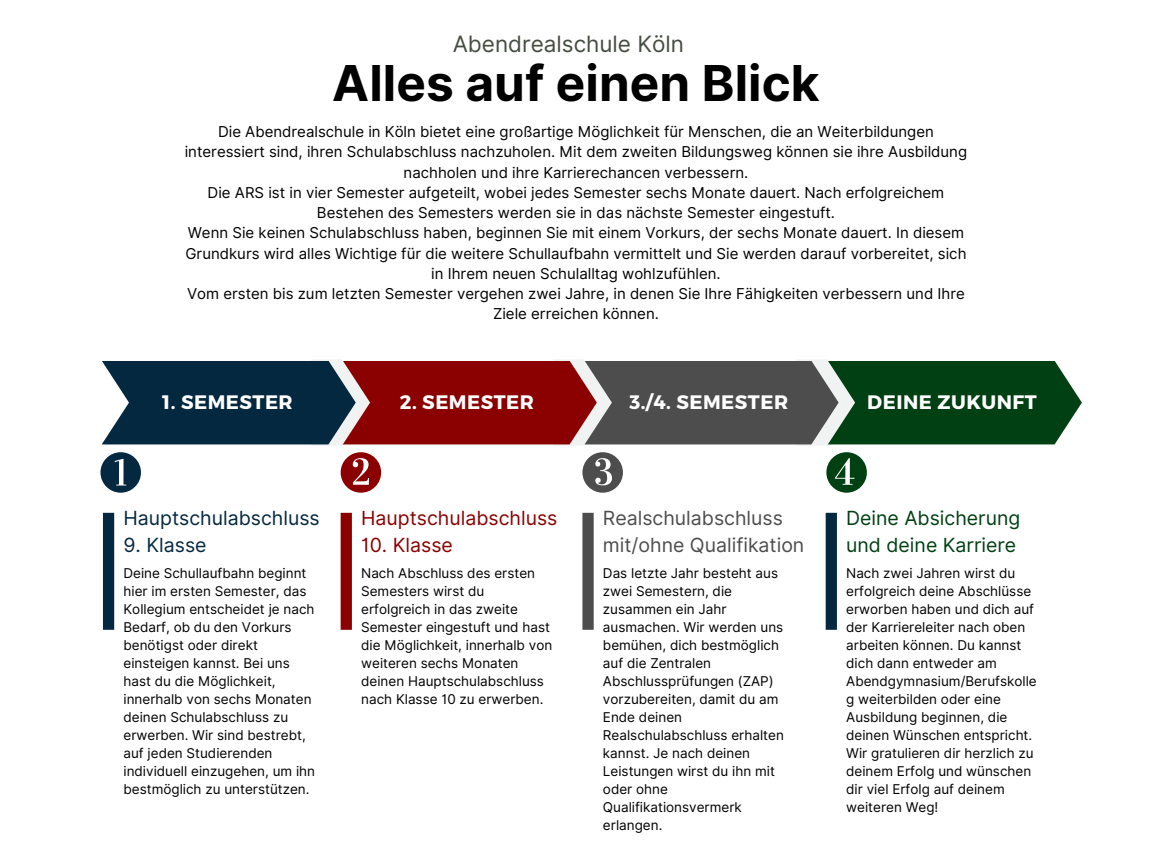
<style>
.page{position:relative;width:1152px;height:864px;background:#fff}
.page>*{position:absolute;margin:0;border:0;box-sizing:border-box;transform-origin:0 0}
.t1{font:700 49.5px "Inter";color:#000}
.t2{font:22.5px "Inter";color:#454d40}
.t3{font:700 19.5px "Montserrat";letter-spacing:.025em;color:#fff}
.t4{font:19.5px/27px "Inter";color:#4d4d4d}
.t5{font:19.5px/27px "Inter";color:#004012}
.t6{font:19.5px "Inter";color:#8b0000}
.t7{font:19.5px "Inter";color:#032840}
.t8{font:15px/20.2px "Inter";color:#000;text-align:center}
.t9{font:13.5px/18px "Inter";color:#000}
</style>
<div class="page">
<svg style="left:101px;top:360px;width:981px;height:86px;background:#4a423d"></svg>
<div style="left:103px;top:513px;width:11px;height:117px;background:#032840"></div>
<div style="left:341px;top:513px;width:11px;height:117px;background:#8b0000"></div>
<div style="left:582px;top:513px;width:12px;height:117px;background:#4d4d4d"></div>
<div style="left:826px;top:513px;width:11px;height:117px;background:#032840"></div>
<svg style="left:100px;top:452px;width:41px;height:41px"></svg>
<svg style="left:341px;top:452px;width:40px;height:41px"></svg>
<svg style="left:582px;top:452px;width:41px;height:41px"></svg>
<svg style="left:826px;top:452px;width:41px;height:41px"></svg>
<h2 class="t2" style="left:453px;top:30px;width:233px">Abendrealschule Köln</h2>
<h1 class="t1" style="left:332px;top:53px;width:489px">Alles auf einen Blick</h1>
<p class="t8" style="left:185px;top:121px;width:784px">Die Abendrealschule in Köln bietet eine großartige Möglichkeit für Menschen, die an Weiterbildungen interessiert sind, ihren Schulabschluss nachzuholen. Mit dem zweiten Bildungsweg können sie ihre Ausbildung nachholen und ihre Karrierechancen verbessern.<br>Die ARS ist in vier Semester aufgeteilt, wobei jedes Semester sechs Monate dauert. Nach erfolgreichem Bestehen des Semesters werden sie in das nächste Semester eingestuft.<br>Wenn Sie keinen Schulabschluss haben, beginnen Sie mit einem Vorkurs, der sechs Monate dauert. In diesem Grundkurs wird alles Wichtige für die weitere Schullaufbahn vermittelt und Sie werden darauf vorbereitet, sich in Ihrem neuen Schulalltag wohlzufühlen.<br>Vom ersten bis zum letzten Semester vergehen zwei Jahre, in denen Sie Ihre Fähigkeiten verbessern und Ihre Ziele erreichen können.</p>
<h3 class="t3" style="left:162px;top:390px;width:132px">1. SEMESTER</h3>
<h3 class="t3" style="left:400px;top:390px;width:136px">2. SEMESTER</h3>
<h3 class="t3" style="left:629px;top:390px;width:160px">3./4. SEMESTER</h3>
<h3 class="t3" style="left:867px;top:390px;width:171px">DEINE ZUKUNFT</h3>
<h3 class="t7" style="left:123px;top:506px;width:198px">Hauptschulabschluss</h3>
<h3 class="t7" style="left:123px;top:533px;width:85px">9. Klasse</h3>
<h3 class="t6" style="left:361px;top:506px;width:198px">Hauptschulabschluss</h3>
<h3 class="t6" style="left:361px;top:533px;width:93px">10. Klasse</h3>
<h3 class="t4" style="left:603px;top:505px;width:203px">Realschulabschluss mit/ohne Qualifikation</h3>
<h3 class="t5" style="left:846px;top:505px;width:176px">Deine Absicherung und deine Karriere</h3>
<p class="t9" style="left:123px;top:564px;width:193px">Deine Schullaufbahn beginnt hier im ersten Semester, das<br>Kollegium entscheidet je nach<br>Bedarf, ob du den Vorkurs benötigst oder direkt einsteigen kannst. Bei uns hast du die Möglichkeit, innerhalb von sechs Monaten deinen Schulabschluss zu erwerben. Wir sind bestrebt, auf jeden Studierenden individuell einzugehen, um ihn bestmöglich zu unterstützen.</p>
<p class="t9" style="left:361px;top:564px;width:193px">Nach Abschluss des ersten<br>Semesters wirst du erfolgreich in das zweite<br>Semester eingestuft und hast die Möglichkeit, innerhalb von weiteren sechs Monaten deinen Hauptschulabschluss nach Klasse 10 zu erwerben.</p>
<p class="t9" style="left:603px;top:564px;width:182px">Das letzte Jahr besteht aus zwei Semestern, die zusammen ein Jahr ausmachen. Wir werden uns bemühen, dich bestmöglich auf die Zentralen<br>Abschlussprüfungen (ZAP) vorzubereiten, damit du am<br>Ende deinen<br>Realschulabschluss erhalten kannst. Je nach deinen<br>Leistungen wirst du ihn mit oder ohne<br>Qualifikationsvermerk erlangen.</p>
<p class="t9" style="left:846px;top:564px;width:192px">Nach zwei Jahren wirst du erfolgreich deine Abschlüsse erworben haben und dich auf der Karriereleiter nach oben arbeiten können. Du kannst dich dann entweder am<br>Abendgymnasium/Berufskolle g weiterbilden oder eine<br>Ausbildung beginnen, die deinen Wünschen entspricht.<br>Wir gratulieren dir herzlich zu deinem Erfolg und wünschen dir viel Erfolg auf deinem weiteren Weg!</p>
</div>
